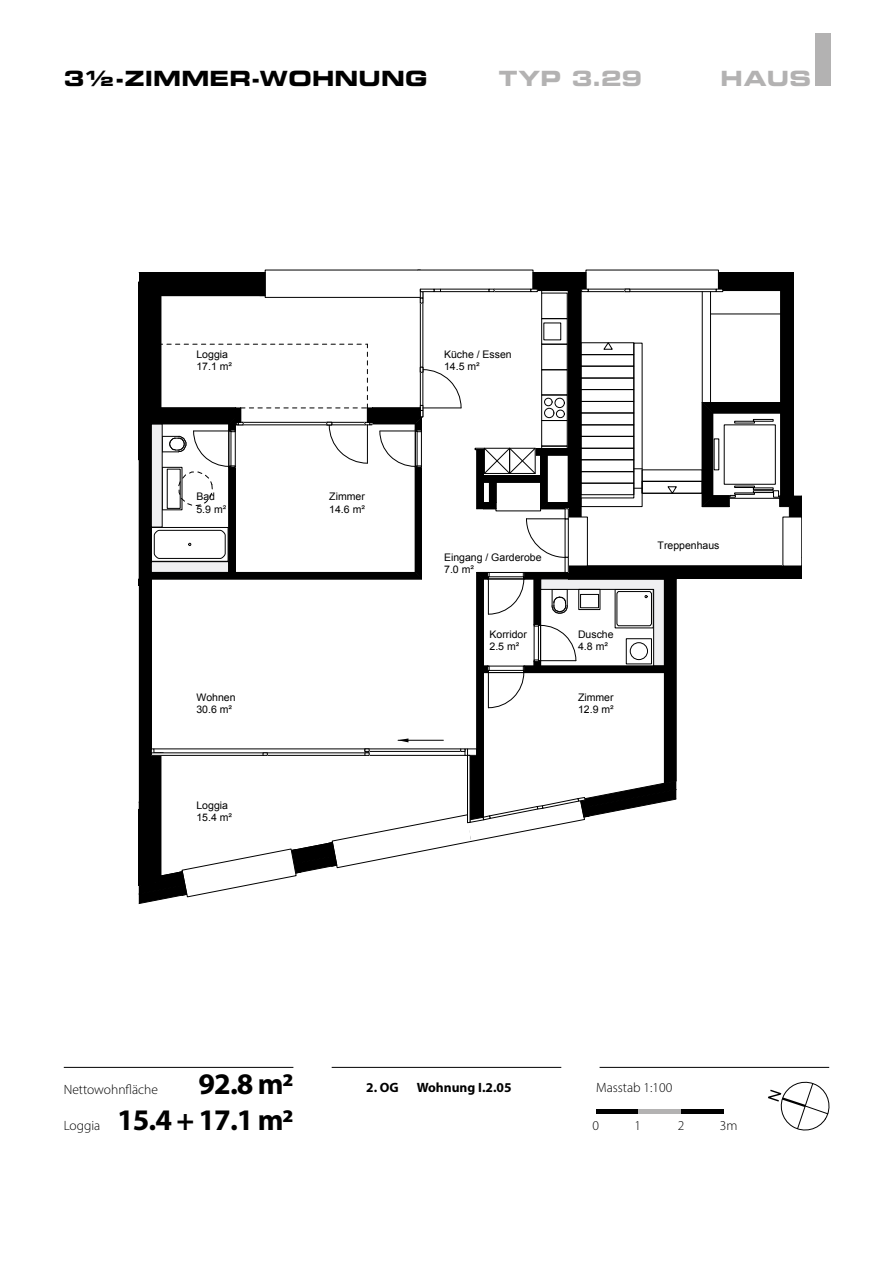
<style>
.page{position:relative;width:893px;height:1263px;background:#fff}
.page>*{position:absolute;margin:0;border:0;box-sizing:border-box;transform-origin:0 0}
.t1{font:72px "Eurostile Bold Extended Two";color:#b3b2b2}
.t2{font:700 30px "Myriad Pro";letter-spacing:-.03em;color:#000}
.t3{font:21px "Eurostile Bold Extended Two";letter-spacing:.015em;color:#000}
.t4{font:21px "Eurostile Bold Extended Two";letter-spacing:.02em;color:#b3b2b2}
.t5{font:300 13.5px "Myriad Pro";color:#000}
.t6{font:700 13.5px "Myriad Pro";color:#000}
.t7{font:10.5px/12.3px "Arial";color:#000}
</style>
<div class="page">
<div style="left:139px;top:273px;width:655px;height:9px;background:#000"></div>
<hr style="left:139px;top:272px;width:663px;height:1px;background:#000">
<div style="left:139px;top:282px;width:655px;height:9px;background:#000"></div>
<hr style="left:139px;top:282px;width:663px;height:1px;background:#000">
<div style="left:586px;top:270px;width:132px;height:21px;background:#fff"></div>
<div style="left:588px;top:289px;width:129px;height:3px;border:1px solid #000"></div>
<svg style="left:581px;top:272px;width:7px;height:20px"></svg>
<svg style="left:716px;top:272px;width:8px;height:20px"></svg>
<svg style="left:624px;top:289px;width:6px;height:3px"></svg>
<div style="left:139px;top:291px;width:12px;height:594px;background:#000"></div>
<div style="left:420px;top:291px;width:3px;height:126px;border:1px solid #000"></div>
<div style="left:161px;top:291px;width:259px;height:5px;background:#000"></div>
<div style="left:151px;top:291px;width:10px;height:126px;background:#000"></div>
<div style="left:541px;top:318px;width:27px;height:27px;border:1px solid #000"></div>
<div style="left:541px;top:293px;width:27px;height:26px;border:1px solid #000"></div>
<div style="left:265px;top:270px;width:155px;height:27px;background:#fff"></div>
<div style="left:265px;top:270px;width:156px;height:28px;border:1px solid #000"></div>
<svg style="left:265px;top:272px;width:1px;height:24px"></svg>
<div style="left:568px;top:566px;width:234px;height:13px;background:#000"></div>
<hr style="left:568px;top:579px;width:234px;height:1px;background:#000">
<div style="left:568px;top:291px;width:13px;height:226px;background:#000"></div>
<hr style="left:710px;top:314px;width:71px;height:1px;background:#000">
<div style="left:702px;top:291px;width:9px;height:112px;border:1px solid #000"></div>
<div style="left:781px;top:291px;width:13px;height:205px;background:#000"></div>
<hr style="left:780px;top:291px;width:1px;height:205px;background:#000">
<svg style="left:702px;top:402px;width:100px;height:178px"></svg>
<div style="left:642px;top:469px;width:61px;height:13px;border:1px solid #000"></div>
<div style="left:642px;top:481px;width:61px;height:13px;border:1px solid #000"></div>
<svg style="left:151px;top:341px;width:527px;height:557px"></svg>
<div style="left:467px;top:755px;width:3px;height:68px;border:1px solid #000"></div>
<svg style="left:417px;top:269px;width:125px;height:34px"></svg>
<hr style="left:64px;top:1067px;width:229px;height:1px;background:#000">
<hr style="left:332px;top:1067px;width:229px;height:1px;background:#000">
<hr style="left:600px;top:1067px;width:229px;height:1px;background:#000">
<hr style="left:596px;top:1110px;width:43px;height:4px;background:#000">
<hr style="left:639px;top:1110px;width:42px;height:4px;background:#b3b2b2">
<hr style="left:681px;top:1110px;width:43px;height:4px;background:#000">
<svg style="left:768px;top:1081px;width:62px;height:50px"></svg>
<h1 class="t1" style="left:809px;top:9px;width:17px">I</h1>
<h3 class="t3" style="left:64px;top:63px;width:365px">3½-ZIMMER-WOHNUNG</h3>
<h3 class="t4" style="left:499px;top:63px;width:145px">TYP 3.29</h3>
<h3 class="t4" style="left:720px;top:63px;width:92px">HAUS</h3>
<p class="t7" style="left:196px;top:348px;width:37px">Loggia<br>17.1 m²</p>
<p class="t7" style="left:444px;top:348px;width:69px">Küche / Essen<br>14.5 m²</p>
<p class="t7" style="left:196px;top:491px;width:31px">Bad<br>5.9 m²</p>
<p class="t7" style="left:329px;top:491px;width:37px">Zimmer<br>14.6 m²</p>
<p class="t7" style="left:658px;top:539px;width:63px">Treppenhaus</p>
<p class="t7" style="left:444px;top:552px;width:99px;line-height:11.9px">Eingang / Garderobe<br>7.0 m²</p>
<p class="t7" style="left:489px;top:628px;width:39px">Korridor<br>2.5 m²</p>
<p class="t7" style="left:578px;top:628px;width:37px">Dusche<br>4.8 m²</p>
<p class="t7" style="left:196px;top:692px;width:41px;line-height:11.9px">Wohnen<br>30.6 m²</p>
<p class="t7" style="left:578px;top:692px;width:37px;line-height:11.9px">Zimmer<br>12.9 m²</p>
<p class="t7" style="left:196px;top:800px;width:37px;line-height:11.9px">Loggia<br>15.4 m²</p>
<p class="t5" style="left:64px;top:1081px;width:96px">Nettowohnfläche</p>
<h2 class="t2" style="left:199px;top:1064px;width:96px">92.8 m2</h2>
<p class="t5" style="left:596px;top:1080px;width:78px">Masstab 1:100</p>
<p class="t5" style="left:64px;top:1117px;width:38px">Loggia</p>
<h2 class="t2" style="left:117px;top:1100px;width:178px">15.4 + 17.1 m2</h2>
<p class="t5" style="left:592px;top:1117px;width:8px">0</p>
<p class="t5" style="left:634px;top:1117px;width:8px">1</p>
<p class="t5" style="left:678px;top:1117px;width:8px">2</p>
<p class="t5" style="left:720px;top:1117px;width:19px">3m</p>
<p class="t6" style="left:366px;top:1079px;width:34px">2. OG</p>
<p class="t6" style="left:417px;top:1079px;width:96px">Wohnung I.2.05</p>
</div>
